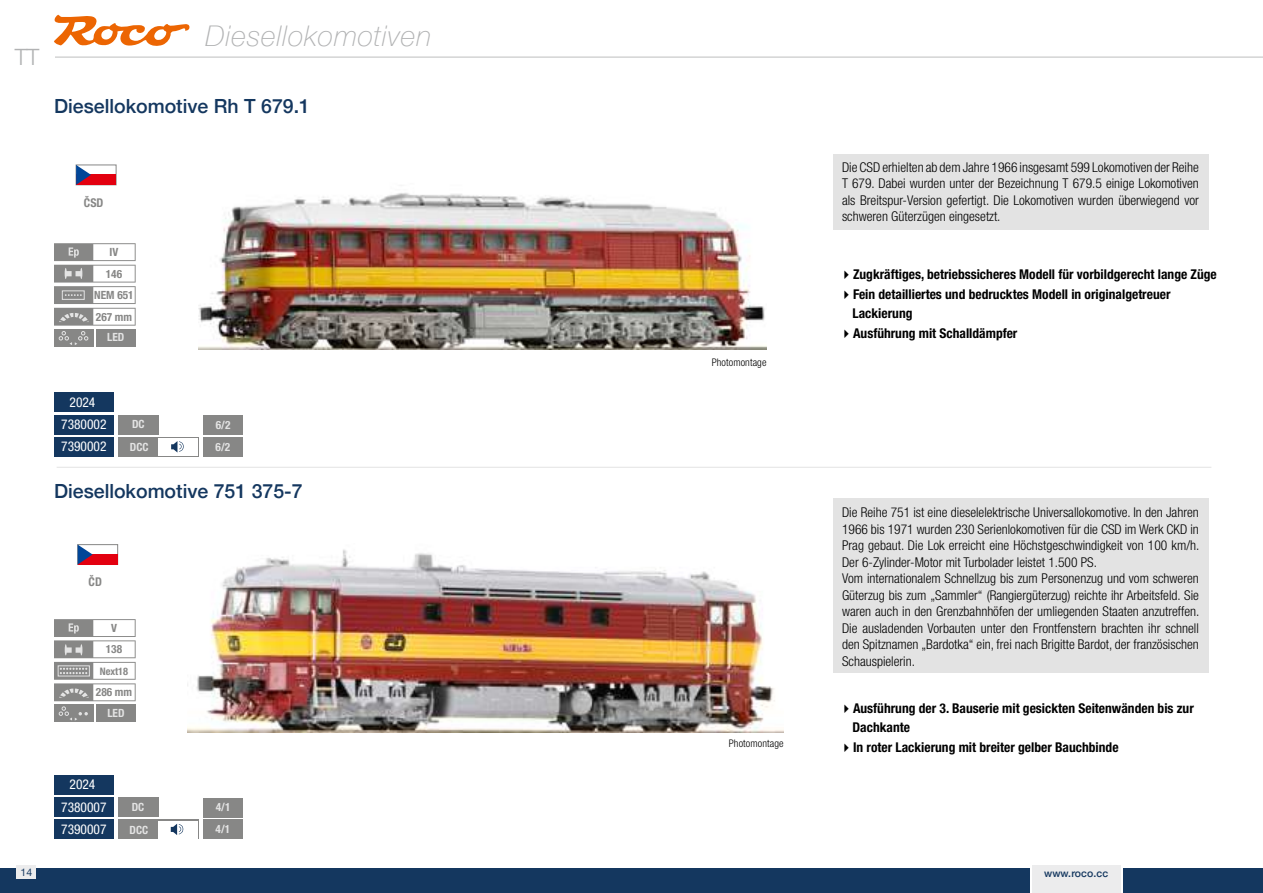
<style>
.page{position:relative;width:1263px;height:893px;background:#fff}
.page>*{position:absolute;margin:0;border:0;box-sizing:border-box;transform-origin:0 0}
.t1{font:italic 100 28.5px "Helvetica Neue";letter-spacing:.03em;color:#b1b2b3}
.t2{font:300 22.5px "Helvetica Neue";color:#b1b2b3}
.t3{font:500 19.5px "Helvetica Neue";color:#14375f}
.t4{font:300 condensed 13.5px/16.5px "Helvetica Neue LT Std";color:#000;text-align:justify}
.t5{font:700 condensed 13.5px/19.5px "Helvetica Neue LT Std";color:#000}
.t6{font:condensed 13.5px "Helvetica Neue LT Std";color:#fff}
.t7{font:700 condensed 12px "Helvetica Neue";color:#878786}
.t8{font:700 condensed 11.4px/21.9px "Helvetica Neue LT Std";color:#e3e3e3}
.t9{font:700 condensed 11.4px/21.6px "Helvetica Neue LT Std";color:#878786;text-align:center}
.t10{font:300 condensed 10.5px "Helvetica Neue LT Std";letter-spacing:.01em;color:#000}
.t11{font:500 10.5px "Helvetica Neue";letter-spacing:.01em;color:#14375f}
.t12{font:10.5px "Helvetica Neue";color:#14375f}
.t13{font:700 condensed 10.35px "Helvetica Neue LT Std";color:#878786}
</style>
<div class="page">
<hr style="left:0;top:57px;width:1263px;height:1px;background:#bdbebe">
<svg style="left:54px;top:15px;width:136px;height:31px"></svg>
<div style="left:1032px;top:865px;width:89px;height:28px;background:#ececed"></div>
<div style="left:0;top:868px;width:1030px;height:25px;background:#14375f"></div>
<div style="left:1124px;top:868px;width:139px;height:25px;background:#14375f"></div>
<div style="left:17px;top:865px;width:19px;height:14px;background:#ececed"></div>
<div style="left:0;top:44px;width:54px;height:33px;background:#fff"></div>
<div style="left:54px;top:820px;width:60px;height:19px;background:#14375f"></div>
<div style="left:54px;top:798px;width:60px;height:19px;background:#14375f"></div>
<hr style="left:57px;top:467px;width:1154px;height:1px;background:#e3e3e3">
<div style="left:203px;top:798px;width:40px;height:19px;background:#878786"></div>
<div style="left:203px;top:820px;width:40px;height:19px;background:#878786"></div>
<div style="left:118px;top:798px;width:40px;height:19px;background:#878786"></div>
<div style="left:118px;top:820px;width:80px;height:19px;background:#878786"></div>
<div style="left:158px;top:821px;width:39px;height:17px;background:#fff"></div>
<svg style="left:171px;top:824px;width:12px;height:11px"></svg>
<div style="left:203px;top:415px;width:40px;height:19px;background:#878786"></div>
<div style="left:203px;top:437px;width:40px;height:19px;background:#878786"></div>
<div style="left:54px;top:437px;width:60px;height:19px;background:#14375f"></div>
<div style="left:54px;top:415px;width:60px;height:19px;background:#14375f"></div>
<div style="left:54px;top:393px;width:60px;height:19px;background:#14375f"></div>
<div style="left:54px;top:775px;width:60px;height:19px;background:#14375f"></div>
<div style="left:118px;top:415px;width:41px;height:19px;background:#878786"></div>
<div style="left:118px;top:437px;width:81px;height:19px;background:#878786"></div>
<div style="left:159px;top:438px;width:39px;height:18px;background:#fff"></div>
<svg style="left:171px;top:441px;width:13px;height:12px"></svg>
<div style="left:76px;top:175px;width:40px;height:10px;background:#e3000f"></div>
<svg style="left:76px;top:165px;width:15px;height:20px"></svg>
<div style="left:78px;top:554px;width:40px;height:10px;background:#e3000f"></div>
<svg style="left:78px;top:545px;width:15px;height:19px"></svg>
<img style="left:187px;top:549px;width:597px;height:183px">
<img style="left:198px;top:193px;width:568px;height:157px">
<div style="left:54px;top:329px;width:39px;height:18px;background:#878786"></div>
<div style="left:96px;top:329px;width:39px;height:18px;background:#878786"></div>
<div style="left:833px;top:154px;width:376px;height:76px;background:#e3e3e3"></div>
<div style="left:833px;top:499px;width:376px;height:174px;background:#e3e3e3"></div>
<svg style="left:54px;top:243px;width:82px;height:102px"></svg>
<svg style="left:54px;top:619px;width:82px;height:82px"></svg>
<div style="left:96px;top:704px;width:40px;height:18px;background:#878786"></div>
<div style="left:54px;top:704px;width:39px;height:18px;background:#878786"></div>
<svg style="left:59px;top:707px;width:29px;height:14px"></svg>
<h2 class="t2" style="left:15px;top:39px;width:26px">TT</h2>
<h1 class="t1" style="left:206px;top:14px;width:227px">Diesellokomotiven</h1>
<h3 class="t3" style="left:54px;top:90px;width:257px">Diesellokomotive Rh T 679.1</h3>
<p class="t7" style="left:84px;top:192px;width:21px">ČSD</p>
<p class="t9" style="left:106px;top:241px;width:18px">IV<br>146</p>
<p class="t9" style="left:94px;top:284px;width:41px;text-align:left">NEM 651<br>267 mm</p>
<p class="t8" style="left:107px;top:326px;width:19px">LED</p>
<p class="t6" style="left:70px;top:395px;width:27px">2024</p>
<p class="t6" style="left:61px;top:417px;width:47px">7380002</p>
<p class="t6" style="left:61px;top:439px;width:47px">7390002</p>
<p class="t8" style="left:130px;top:413px;width:20px;line-height:22.6px">DC<br>DCC</p>
<p class="t8" style="left:216px;top:414px;width:16px">6/2<br>6/2</p>
<h3 class="t3" style="left:54px;top:476px;width:250px">Diesellokomotive 751 375-7</h3>
<p class="t7" style="left:89px;top:572px;width:15px">ČD</p>
<p class="t9" style="left:111px;top:617px;width:7px">V</p>
<p class="t9" style="left:106px;top:638px;width:18px">138</p>
<p class="t13" style="left:100px;top:665px;width:30px">Next18</p>
<p class="t9" style="left:96px;top:681px;width:38px">286 mm</p>
<p class="t8" style="left:107px;top:702px;width:19px">LED</p>
<p class="t6" style="left:70px;top:777px;width:27px">2024</p>
<p class="t6" style="left:61px;top:799px;width:47px">7380007</p>
<p class="t6" style="left:61px;top:821px;width:47px">7390007</p>
<p class="t8" style="left:130px;top:795px;width:20px;line-height:22.6px">DC<br>DCC</p>
<p class="t8" style="left:216px;top:796px;width:16px">4/1<br>4/1</p>
<p class="t10" style="left:712px;top:356px;width:56px">Photomontage</p>
<p class="t10" style="left:729px;top:737px;width:56px">Photomontage</p>
<p class="t4" style="left:842px;top:159px;width:358px">Die CSD erhielten ab dem Jahre 1966 insgesamt 599 Lokomotiven der Reihe T 679. Dabei wurden unter der Bezeichnung T 679.5 einige Lokomotiven als Breitspur-Version gefertigt. Die Lokomotiven wurden überwiegend vor schweren Güterzügen eingesetzt.</p>
<p class="t5" style="left:839px;top:264px;width:379px">✔Zugkräftiges, betriebssicheres Modell für vorbildgerecht lange Züge</p>
<p class="t5" style="left:852px;top:284px;width:319px;text-indent:-13px">✔Fein detailliertes und bedrucktes Modell in originalgetreuer<br>Lackierung</p>
<p class="t5" style="left:839px;top:323px;width:179px">✔Ausführung mit Schalldämpfer</p>
<p class="t4" style="left:842px;top:504px;width:359px;text-align:left">Die Reihe 751 ist eine dieselelektrische Universallokomotive. In den Jahren 1966 bis 1971 wurden 230 Serienlokomotiven für die CSD im Werk CKD in Prag gebaut. Die Lok erreicht eine Höchstgeschwindigkeit von 100 km/h.<br>Der 6-Zylinder-Motor mit Turbolader leistet 1.500 PS.<br>Vom internationalem Schnellzug bis zum Personenzug und vom schweren Güterzug bis zum „Sammler“ (Rangiergüterzug) reichte ihr Arbeitsfeld. Sie waren auch in den Grenzbahnhöfen der umliegenden Staaten anzutreffen.<br>Die ausladenden Vorbauten unter den Frontfenstern brachten ihr schnell den Spitznamen „Bardotka“ ein, frei nach Brigitte Bardot, der französischen Schauspielerin.</p>
<p class="t5" style="left:852px;top:698px;width:343px;text-indent:-13px">✔Ausführung der 3. Bauserie mit gesickten Seitenwänden bis zur<br>Dachkante</p>
<p class="t5" style="left:839px;top:737px;width:281px">✔In roter Lackierung mit breiter gelber Bauchbinde</p>
<p class="t12" style="left:21px;top:865px;width:13px">14</p>
<p class="t11" style="left:1044px;top:864px;width:66px">www.roco.cc</p>
</div>
